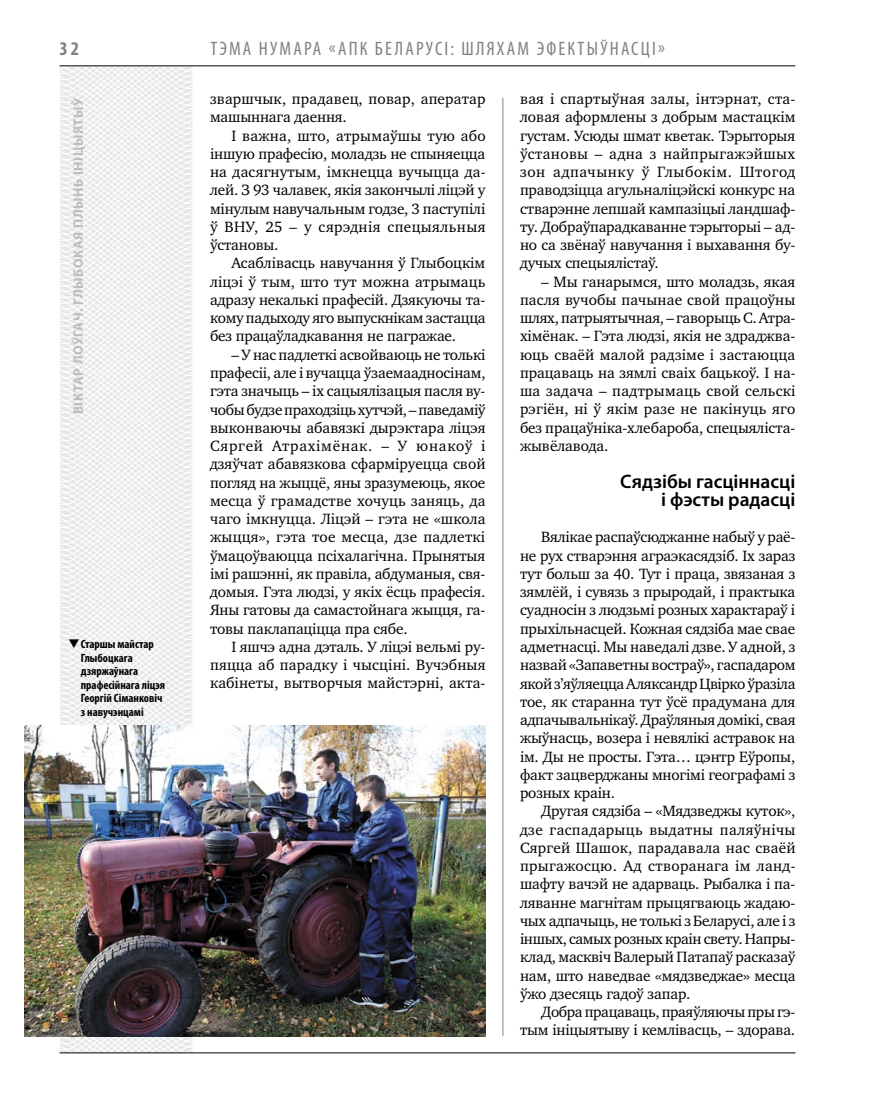
<style>
.page{position:relative;width:872px;height:1106px;background:#fff}
.page>*{position:absolute;margin:0;border:0;box-sizing:border-box;transform-origin:0 0}
.t1{font:condensed 19.5px "Myriad Pro";letter-spacing:.11em;color:#808285}
.t2{font:600 19.5px/18.3px "Myriad Pro";color:#000;text-align:right}
.t3{font:700 condensed 19.5px "Myriad Pro";color:#808285}
.t4{font:15.3px/18.3px "Charter C";letter-spacing:-.01em;color:#000;text-align:justify}
.t5{font:15.3px/18.3px "Charter C";letter-spacing:.01em;color:#000}
.t6{font:700 13.5px "Myriad Pro";letter-spacing:.04em;color:#bcbdc0}
.t7{font:700 condensed 12px/13.5px "Myriad Pro";color:#000}
</style>
<div class="page">
<svg style="left:24px;top:65px;width:227px;height:989px"></svg>
<hr style="left:502px;top:98px;width:1px;height:938px;background:#808285">
<hr style="left:60px;top:1052px;width:735px;height:1px;background:#000">
<hr style="left:60px;top:65px;width:735px;height:1px;background:#000">
<img style="left:24px;top:725px;width:461px;height:311px">
<svg style="left:80px;top:648px;width:12px;height:1px"></svg>
<p class="t3" style="left:60px;top:37px;width:21px">32</p>
<p class="t6" style="left:69px;top:414px;width:318px;rotate:-90deg">Віктар ЛОЎГАЧ. Глыбокая плынь ініцыятыў</p>
<p class="t7" style="left:81px;top:637px;width:86px;text-indent:-13px">❑Старшы майстар<br>Глыбоцкага дзяржаўнага прафесійнага ліцэя<br>Георгій Сіманковіч з навучэнцамі</p>
<p class="t1" style="left:210px;top:37px;width:456px">Тэма нумара «АПК Беларусі: шляхам эфектыўнасці»</p>
<p class="t5" style="left:210px;top:90px;width:277px">зваршчык, прадавец, повар, аператар машыннага даення.</p>
<p class="t4" style="left:210px;top:126px;width:277px;text-indent:21px">І важна, што, атрымаўшы тую або іншую прафесію, моладзь не спыняецца на дасягнутым, імкнецца вучыцца да&shy;лей. З 93 чалавек, якія закончылі ліцэй у мінулым навучальным годзе, 3 паступілі ў ВНУ, 25 – у сярэднія спецыяльныя ўстановы.</p>
<p class="t4" style="left:210px;top:254px;width:277px;text-indent:21px">Асаблівасць навучання ў Глыбоцкім ліцэі ў тым, што тут можна атрымаць адразу некалькі прафесій. Дзякуючы та&shy;кому падыходу яго выпускнікам застацца без працаўладкавання не пагражае.</p>
<p class="t4" style="left:210px;top:345px;width:277px;text-indent:21px">– У нас падлеткі асвойваюць не толькі прафесіі, але і вучацца ўзаемаадносінам, гэта значыць – іх сацыялізацыя пасля ву&shy;чобы будзе праходзіць хутчэй, – паведаміў выконваючы абавязкі дырэктара ліцэя Сяргей Атрахімёнак. – У юнакоў і дзяўчат абавязкова сфарміруецца свой погляд на жыццё, яны зразумеюць, якое месца ў грамадстве хочуць заняць, да чаго імкнуцца. Ліцэй – гэта не «школа жыцця», гэта тое месца, дзе падлеткі ўмацоўваюцца псіхалагічна. Прынятыя імі рашэнні, як правіла, абдуманыя, свя&shy;домыя. Гэта людзі, у якіх ёсць прафесія.<br>Яны гатовы да самастойнага жыцця, га&shy;товы паклапаціцца пра сябе.</p>
<p class="t4" style="left:210px;top:637px;width:277px;text-indent:21px">І яшчэ адна дэталь. У ліцэі вельмі ру&shy;пяцца аб парадку і чысціні. Вучэбныя кабінеты, вытворчыя майстэрні, акта-</p>
<p class="t4" style="left:520px;top:90px;width:277px">вая і спартыўная залы, інтэрнат, ста&shy;ловая аформлены з добрым мастацкім густам. Усюды шмат кветак. Тэрыторыя ўстановы – адна з найпрыгажэйшых зон адпачынку ў Глыбокім. Штогод праводзіцца агульналіцэйскі конкурс на стварэнне лепшай кампазіцыі ландшаф&shy;ту. Добраўпарадкаванне тэрыторыі – ад&shy;но са звёнаў навучання і выхавання бу&shy;дучых спецыялістаў.</p>
<p class="t4" style="left:520px;top:272px;width:277px;text-indent:21px">– Мы ганарымся, што моладзь, якая пасля вучобы пачынае свой працоўны шлях, патрыятычная, – гаворыць С. Атра&shy;хімёнак. – Гэта людзі, якія не здраджва&shy;юць сваёй малой радзіме і застаюцца працаваць на зямлі сваіх бацькоў. І на&shy;ша задача – падтрымаць свой сельскі рэгіён, ні ў якім разе не пакінуць яго без працаўніка-хлебароба, спецыяліста&shy;жывёлавода.</p>
<p class="t2" style="left:620px;top:471px;width:177px">Сядзібы гасціннасці і фэсты радасці</p>
<p class="t4" style="left:520px;top:528px;width:277px;text-indent:21px">Вялікае распаўсюджанне набыў у раё&shy;не рух стварэння аграэкасядзіб. Іх зараз тут больш за 40. Тут і праца, звязаная з зямлёй, і сувязь з прыродай, і практыка суадносін з людзьмі розных характараў і прыхільнасцей. Кожная сядзіба мае свае адметнасці. Мы наведалі дзве. У адной, з назвай «Запаветны востраў», гаспадаром якой з’яўляецца Аляксандр Цвірко ўразіла тое, як старанна тут ўсё прадумана для адпачывальнікаў. Драўляныя домікі, свая жыўнасць, возера і невялікі астравок на ім. Ды не просты. Гэта… цэнтр Еўропы, факт зацверджаны многімі географамі з розных краін.</p>
<p class="t4" style="left:520px;top:802px;width:277px;text-indent:21px">Другая сядзіба – «Мядзведжы куток», дзе гаспадарыць выдатны паляўнічы Сяргей Шашок, парадавала нас сваёй прыгажосцю. Ад створанага ім ланд&shy;шафту вачэй не адарваць. Рыбалка і па&shy;ляванне магнітам прыцягваюць жадаю&shy;чых адпачыць, не толькі з Беларусі, але і з іншых, самых розных краін свету. Напры&shy;клад, масквіч Валерый Патапаў расказаў нам, што наведвае «мядзведжае» месца ўжо дзесяць гадоў запар.</p>
<p class="t4" style="left:520px;top:1003px;width:277px;text-align:right">Добра працаваць, праяўляючы пры гэ&shy;тым ініцыятыву і кемлівасць, – здорава.</p>
</div>
